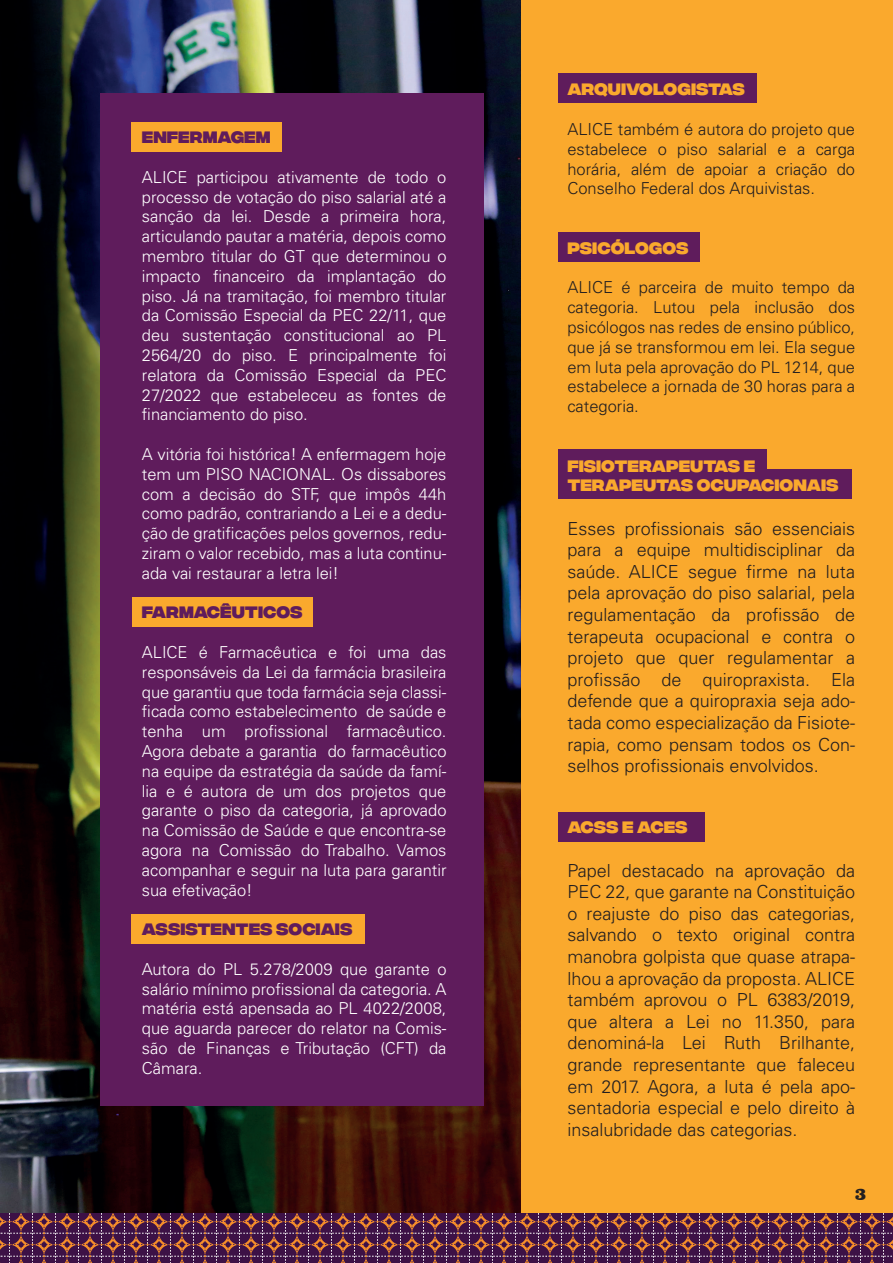
<style>
.page{position:relative;width:893px;height:1263px;background:#fff}
.page>*{position:absolute;margin:0;border:0;box-sizing:border-box;transform-origin:0 0}
.t1{font:300 18px/21.6px "Univers LT Std";color:#231f20;text-align:justify}
.t2{font:900 18px "Clarendon BT";color:#231f20}
.t3{font:300 16.5px/19.8px "Univers LT Std";color:#fff;text-align:justify}
.t4{font:300 16.5px/19.8px "Univers LT Std";color:#231f20;text-align:justify}
.t5{font:800 16.5px/19.8px "Integral CF";color:#faa92d}
.t6{font:800 16.5px "Integral CF";color:#5f1c5c}
</style>
<div class="page">
<img style="left:0;top:0;width:522px;height:1213px">
<div style="left:522px;top:0;width:371px;height:1263px;background:#faa92d"></div>
<svg style="left:0;top:1213px;width:893px;height:50px;background:#632f49"></svg>
<div style="left:100px;top:93px;width:383px;height:1013px;background:#5f1c5c"></div>
<div style="left:132px;top:122px;width:150px;height:29px;background:#faa92d"></div>
<div style="left:132px;top:597px;width:181px;height:29px;background:#faa92d"></div>
<div style="left:559px;top:449px;width:208px;height:50px;background:#5f1c5c"></div>
<div style="left:705px;top:469px;width:146px;height:30px;background:#5f1c5c"></div>
<div style="left:558px;top:812px;width:146px;height:30px;background:#5f1c5c"></div>
<div style="left:558px;top:74px;width:198px;height:29px;background:#5f1c5c"></div>
<div style="left:558px;top:232px;width:142px;height:30px;background:#5f1c5c"></div>
<div style="left:132px;top:914px;width:233px;height:30px;background:#faa92d"></div>
<p class="t6" style="left:142px;top:128px;width:130px">ENFERMAGEM</p>
<p class="t3" style="left:142px;top:167px;width:306px">ALICE participou ativamente de todo o processo de votação do piso salarial até a sanção da lei. Desde a primeira hora, articulando pautar a matéria, depois como membro titular do GT que determinou o impacto financeiro da implantação do piso. Já na tramitação, foi membro titular da Comissão Especial da PEC 22/11, que deu sustentação constitucional ao PL 2564/20 do piso. E principalmente foi relatora da Comissão Especial da PEC 27/2022 que estabeleceu as fontes de financiamento do piso.</p>
<p class="t3" style="left:142px;top:444px;width:306px">A vitória foi histórica! A enfermagem hoje tem um PISO NACIONAL. Os dissabores com a decisão do STF, que impôs 44h como padrão, contrariando a Lei e a dedu&shy;ção de gratificações pelos governos, redu&shy;ziram o valor recebido, mas a luta continu&shy;ada vai restaurar a letra lei!</p>
<p class="t6" style="left:142px;top:603px;width:162px">FARMACÊUTICOS</p>
<p class="t3" style="left:142px;top:642px;width:306px">ALICE é Farmacêutica e foi uma das responsáveis da Lei da farmácia brasileira que garantiu que toda farmácia seja classi&shy;ficada como estabelecimento de saúde e tenha um profissional farmacêutico.<br>Agora debate a garantia do farmacêutico na equipe da estratégia da saúde da famí&shy;lia e é autora de um dos projetos que garante o piso da categoria, já aprovado na Comissão de Saúde e que encontra-se agora na Comissão do Trabalho. Vamos acompanhar e seguir na luta para garantir sua efetivação!</p>
<p class="t6" style="left:142px;top:920px;width:212px">ASSISTENTES SOCIAIS</p>
<p class="t3" style="left:142px;top:959px;width:306px">Autora do PL 5.278/2009 que garante o salário mínimo profissional da categoria. A matéria está apensada ao PL 4022/2008, que aguarda parecer do relator na Comis&shy;são de Finanças e Tributação (CFT) da Câmara.</p>
<p class="t5" style="left:567px;top:81px;width:179px">ARQUIVOLOGISTAS</p>
<p class="t4" style="left:567px;top:119px;width:289px">ALICE também é autora do projeto que estabelece o piso salarial e a carga horária, além de apoiar a criação do Conselho Federal dos Arquivistas.</p>
<p class="t5" style="left:567px;top:239px;width:123px">PSICÓLOGOS</p>
<p class="t4" style="left:567px;top:278px;width:289px">ALICE é parceira de muito tempo da categoria. Lutou pela inclusão dos psicólogos nas redes de ensino público, que já se transformou em lei. Ela segue em luta pela aprovação do PL 1214, que estabelece a jornada de 30 horas para a categoria.</p>
<p class="t5" style="left:567px;top:457px;width:273px">FISIOTERAPEUTAS E<br>TERAPEUTAS OCUPACIONAIS</p>
<p class="t1" style="left:567px;top:517px;width:289px">Esses profissionais são essenciais para a equipe multidisciplinar da saúde. ALICE segue firme na luta pela aprovação do piso salarial, pela regulamentação da profissão de terapeuta ocupacional e contra o projeto que quer regulamentar a profissão de quiropraxista. Ela defende que a quiropraxia seja ado&shy;tada como especialização da Fisiote&shy;rapia, como pensam todos os Con&shy;selhos profissionais envolvidos.</p>
<p class="t5" style="left:567px;top:819px;width:122px">ACSS E ACES</p>
<p class="t1" style="left:567px;top:859px;width:289px">Papel destacado na aprovação da PEC 22, que garante na Constituição o reajuste do piso das categorias, salvando o texto original contra manobra golpista que quase atrapa&shy;lhou a aprovação da proposta. ALICE também aprovou o PL 6383/2019, que altera a Lei no 11.350, para denominá-la Lei Ruth Brilhante, grande representante que faleceu em 2017. Agora, a luta é pela apo&shy;sentadoria especial e pelo direito à insalubridade das categorias.</p>
<p class="t2" style="left:855px;top:1182px;width:13px">3</p>
</div>
